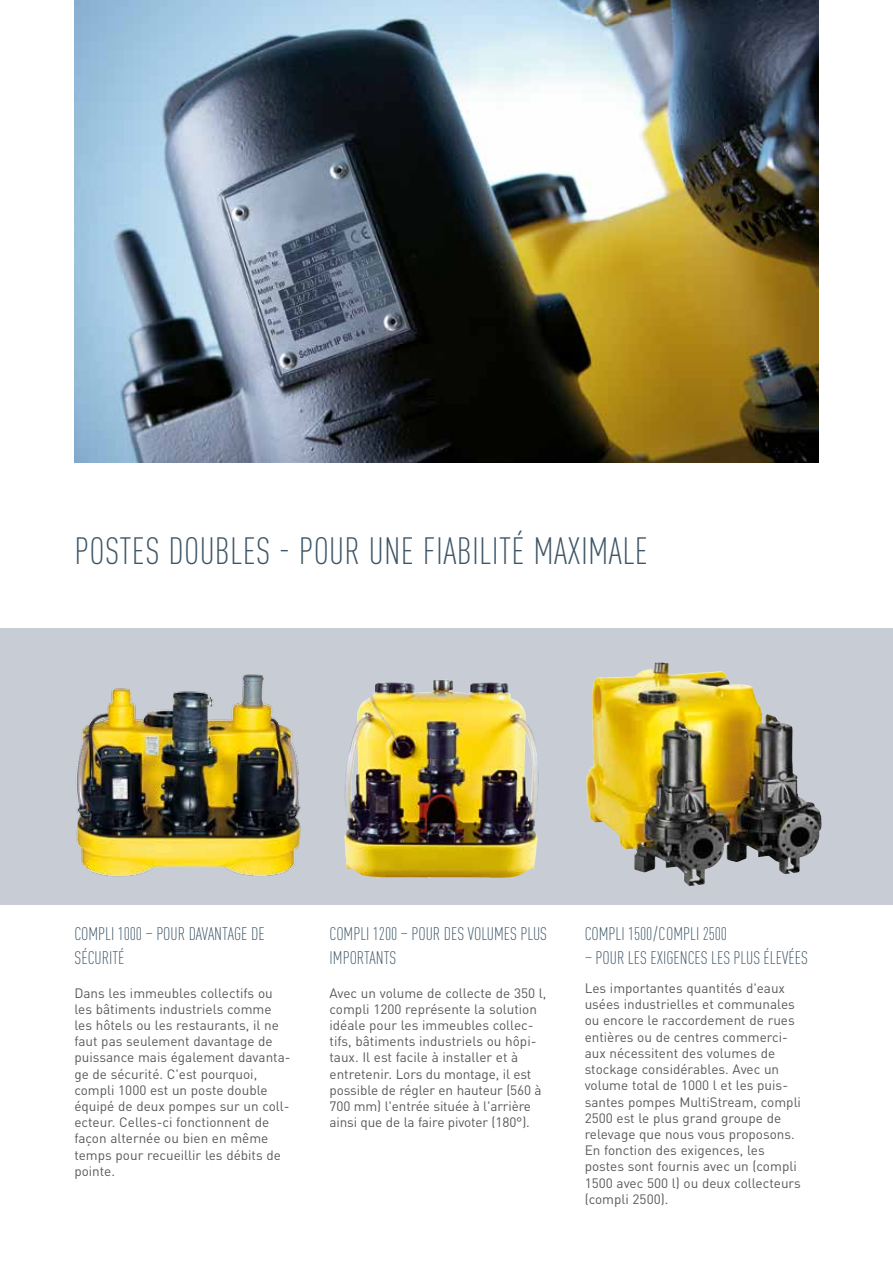
<style>
.page{position:relative;width:893px;height:1263px;background:#fff}
.page>*{position:absolute;margin:0;border:0;box-sizing:border-box;transform-origin:0 0}
.t1{font:300 condensed 37.5px "DIN Pro";letter-spacing:.01em;color:#3d5567}
.t2{font:300 condensed 18px/24px "DIN Pro";color:#3d5567}
.t3{font:13.5px/16.2px "DIN Pro";color:#58595b}
</style>
<div class="page">
<svg style="left:0;top:628px;width:893px;height:276px;background:#babbb8"></svg>
<img style="left:74px;top:0;width:745px;height:462px">
<img style="left:51px;top:671px;width:279px;height:209px">
<img style="left:344px;top:679px;width:195px;height:199px">
<img style="left:586px;top:663px;width:76px;height:209px">
<h1 class="t1" style="left:75px;top:524px;width:575px">POSTES DOUBLES - POUR UNE FIABILITÉ MAXIMALE</h1>
<h2 class="t2" style="left:75px;top:921px;width:192px">COMPLI 1000 – POUR DAVANTAGE DE<br>SÉCURITÉ</h2>
<h2 class="t2" style="left:585px;top:921px;width:144px">COMPLI 1500/COMPLI 2500</h2>
<h2 class="t2" style="left:330px;top:921px;width:219px">COMPLI 1200 – POUR DES VOLUMES PLUS<br>IMPORTANTS</h2>
<h2 class="t2" style="left:585px;top:945px;width:225px">– POUR LES EXIGENCES LES PLUS ÉLEVÉES</h2>
<p class="t3" style="left:74px;top:983px;width:218px">Dans les immeubles collectifs ou les bâtiments industriels comme les hôtels ou les restaurants, il ne faut pas seulement davantage de puissance mais également davanta&shy;ge de sécurité. C'est pourquoi, compli 1000 est un poste double équipé de deux pompes sur un coll&shy;ecteur. Celles-ci fonctionnent de façon alternée ou bien en même temps pour recueillir les débits de pointe.</p>
<p class="t3" style="left:330px;top:983px;width:218px">Avec un volume de collecte de 350 l, compli 1200 représente la solution idéale pour les immeubles collec&shy;tifs, bâtiments industriels ou hôpi&shy;taux. Il est facile à installer et à entretenir. Lors du montage, il est possible de régler en hauteur (560 à 700 mm) l'entrée située à l'arrière ainsi que de la faire pivoter (180°).</p>
<p class="t3" style="left:585px;top:979px;width:218px">Les importantes quantités d'eaux usées industrielles et communales ou encore le raccordement de rues entières ou de centres commerci&shy;aux nécessitent des volumes de stockage considérables. Avec un volume total de 1000 l et les puis&shy;santes pompes MultiStream, compli<br>2500 est le plus grand groupe de relevage que nous vous proposons.<br>En fonction des exigences, les postes sont fournis avec un (compli<br>1500 avec 500 l) ou deux collecteurs (compli 2500).</p>
</div>
